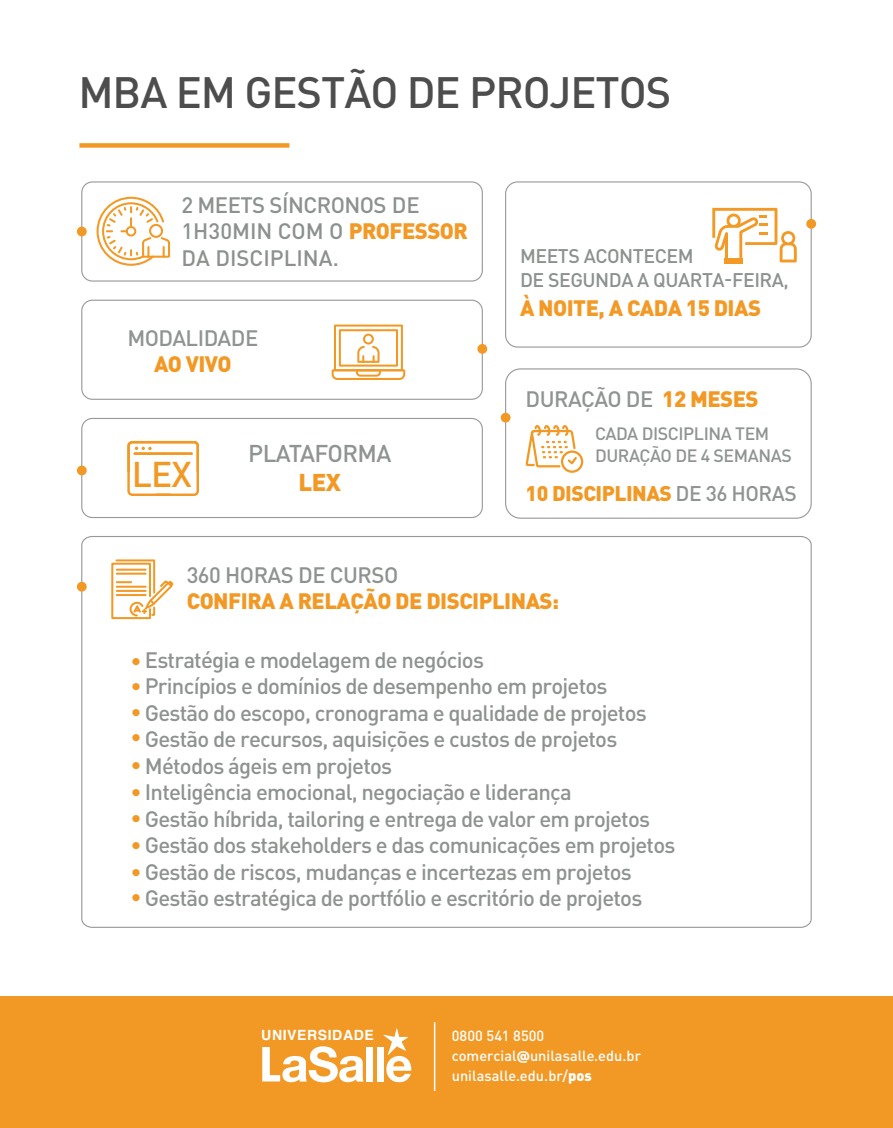
<style>
.page{position:relative;width:893px;height:1128px;background:#fff}
.page>*{position:absolute;margin:0;border:0;box-sizing:border-box;transform-origin:0 0}
.t1{font:500 43.35px "DIN Pro";letter-spacing:-.025em;color:#4e4d4d}
.t2{font:500 35.25px "DIN Pro";color:#f29925}
.t3{font:500 24px "DIN Pro";letter-spacing:-.025em;color:#8f9491}
.t4{font:900 24px "DIN Pro";color:#f29925}
.t5{font:500 22.05px/24px "DIN Pro";letter-spacing:-.035em;color:#8e9390}
.t6{font:500 22.05px/26.5px "DIN Pro";color:#8c918e}
.t7{font:900 22.05px "DIN Pro";letter-spacing:-.025em;color:#f29925}
.t8{font:500 22.05px "DIN Pro";letter-spacing:-.025em;color:#8f9491}
.t9{font:900 22.05px "DIN Pro";letter-spacing:-.025em;color:#f29926}
.t10{font:900 21px "DIN Pro";letter-spacing:-.025em;color:#f29925}
.t11{font:500 19.5px/23.4px "DIN Pro";letter-spacing:-.025em;color:#8c918e}
.t12{font:500 17.7px "DIN Pro";letter-spacing:-.025em;color:#8f9491}
.t13{font:500 14.55px/20px "DIN Pro";letter-spacing:.005em;color:#fff}
.t14{font:700 14.1px "Helvetica";letter-spacing:.04em;color:#fff}
.s1{font-weight:900;color:#f29926}
.s2{font-weight:900;color:#f29925}
.s3{font-weight:500;color:#8f9491}
.s4{color:#f29925}
.s5{font-family:"DIN2014";font-weight:700}
.s6{font-weight:900}
</style>
<div class="page">
<div style="left:0;top:997px;width:893px;height:131px;background:#f29925"></div>
<hr style="left:434px;top:1022px;width:1px;height:69px;background:#fff">
<div style="left:79px;top:143px;width:210px;height:5px;background:#f29925"></div>
<svg style="left:81px;top:536px;width:731px;height:392px"></svg>
<div style="left:77px;top:582px;width:10px;height:9px;background:#f29925;border-radius:50%"></div>
<svg style="left:110px;top:558px;width:65px;height:62px"></svg>
<svg style="left:262px;top:1046px;width:102px;height:36px"></svg>
<div style="left:366px;top:1047px;width:7px;height:34px;background:#fff"></div>
<div style="left:377px;top:1047px;width:7px;height:34px;background:#fff"></div>
<svg style="left:384px;top:1028px;width:28px;height:54px"></svg>
<svg style="left:332px;top:324px;width:73px;height:56px"></svg>
<div style="left:505px;top:368px;width:307px;height:151px;border:1px solid #989898;border-radius:15px"></div>
<div style="left:505px;top:181px;width:307px;height:167px;border:1px solid #989898;border-radius:12px"></div>
<div style="left:81px;top:300px;width:402px;height:100px;border:1px solid #989898;border-radius:11px"></div>
<div style="left:81px;top:418px;width:402px;height:100px;border:1px solid #989898;border-radius:11px"></div>
<div style="left:81px;top:181px;width:402px;height:101px;border:1px solid #989898;border-radius:11px"></div>
<div style="left:501px;top:413px;width:9px;height:9px;background:#f29925;border-radius:50%"></div>
<div style="left:806px;top:219px;width:10px;height:10px;background:#f29925;border-radius:50%"></div>
<div style="left:77px;top:465px;width:10px;height:10px;background:#f29925;border-radius:50%"></div>
<div style="left:77px;top:227px;width:10px;height:9px;background:#f29925;border-radius:50%"></div>
<div style="left:477px;top:344px;width:10px;height:10px;background:#f29925;border-radius:50%"></div>
<svg style="left:526px;top:425px;width:57px;height:48px"></svg>
<svg style="left:127px;top:441px;width:72px;height:55px"></svg>
<hr style="left:134px;top:452px;width:59px;height:3px;background:#f29925">
<svg style="left:97px;top:197px;width:73px;height:69px"></svg>
<div style="left:724px;top:258px;width:19px;height:6px;background:#f29926"></div>
<svg style="left:712px;top:208px;width:85px;height:55px"></svg>
<h1 class="t1" style="left:78px;top:63px;width:594px">MBA EM GESTÃO DE PROJETOS</h1>
<p class="t6" style="left:182px;top:191px;width:288px">2 MEETS SÍNCRONOS DE<br>1H30MIN COM O <span class="s1">PROFESSOR<br></span>DA DISCIPLINA.</p>
<p class="t8" style="left:127px;top:323px;width:132px">MODALIDADE</p>
<p class="t7" style="left:154px;top:349px;width:79px">AO VIVO</p>
<p class="t11" style="left:520px;top:244px;width:270px">MEETS ACONTECEM<br>DE SEGUNDA A QUARTA-FEIRA,</p>
<p class="t9" style="left:520px;top:293px;width:243px">À NOITE, A CADA 15 DIAS</p>
<p class="t8" style="left:526px;top:384px;width:235px">DURAÇÃO DE <span class="s2">12 MESES</span></p>
<p class="t12" style="left:595px;top:422px;width:176px">CADA DISCIPLINA TEM</p>
<p class="t3" style="left:248px;top:437px;width:145px">PLATAFORMA</p>
<p class="t12" style="left:595px;top:443px;width:198px">DURAÇÃO DE 4 SEMANAS</p>
<h2 class="t2" style="left:132px;top:450px;width:62px">LEX</h2>
<p class="t4" style="left:299px;top:466px;width:44px">LEX</p>
<p class="t10" style="left:526px;top:479px;width:273px">10 DISCIPLINAS <span class="s3">DE 36 HORAS</span></p>
<p class="t5" style="left:187px;top:562px;width:213px">360 HORAS DE CURSO</p>
<p class="t7" style="left:187px;top:586px;width:374px">CONFIRA A RELAÇÃO DE DISCIPLINAS:</p>
<p class="t5" style="left:131px;top:647px;width:355px"><span class="s4">•</span> Estratégia e modelagem de negócios</p>
<p class="t5" style="left:131px;top:673px;width:478px"><span class="s4">•</span> Princípios e domínios de desempenho em projetos</p>
<p class="t5" style="left:131px;top:700px;width:518px"><span class="s4">•</span> Gestão do escopo, cronograma e qualidade de projetos <span class="s4">•</span></p>
<p class="t5" style="left:131px;top:753px;width:263px"><span class="s4">•</span> Métodos ágeis em projetos</p>
<p class="t5" style="left:131px;top:779px;width:443px"><span class="s4">•</span> Inteligência emocional, negociação e liderança</p>
<p class="t5" style="left:131px;top:806px;width:521px"><span class="s4">•</span> Gestão híbrida, tailoring e entrega de valor em projetos</p>
<p class="t5" style="left:131px;top:832px;width:546px"><span class="s4">•</span> Gestão dos stakeholders e das comunicações em projetos</p>
<p class="t5" style="left:131px;top:859px;width:503px"><span class="s4">•</span> Gestão de riscos, mudanças e incertezas em projetos</p>
<p class="t5" style="left:131px;top:885px;width:513px"><span class="s4">•</span> Gestão estratégica de portfólio e escritório de projetos</p>
<p class="t5" style="left:145px;top:726px;width:474px">Gestão de recursos, aquisições e custos de projetos</p>
<p class="t14" style="left:261px;top:1023px;width:114px">UNIVERSIDADE</p>
<p class="t13" style="left:452px;top:1025px;width:191px">0800 541 8500 comercial<span class="s5">@</span>unilasalle.edu.br unilasalle.edu.br/<span class="s6">pos</span></p>
</div>
